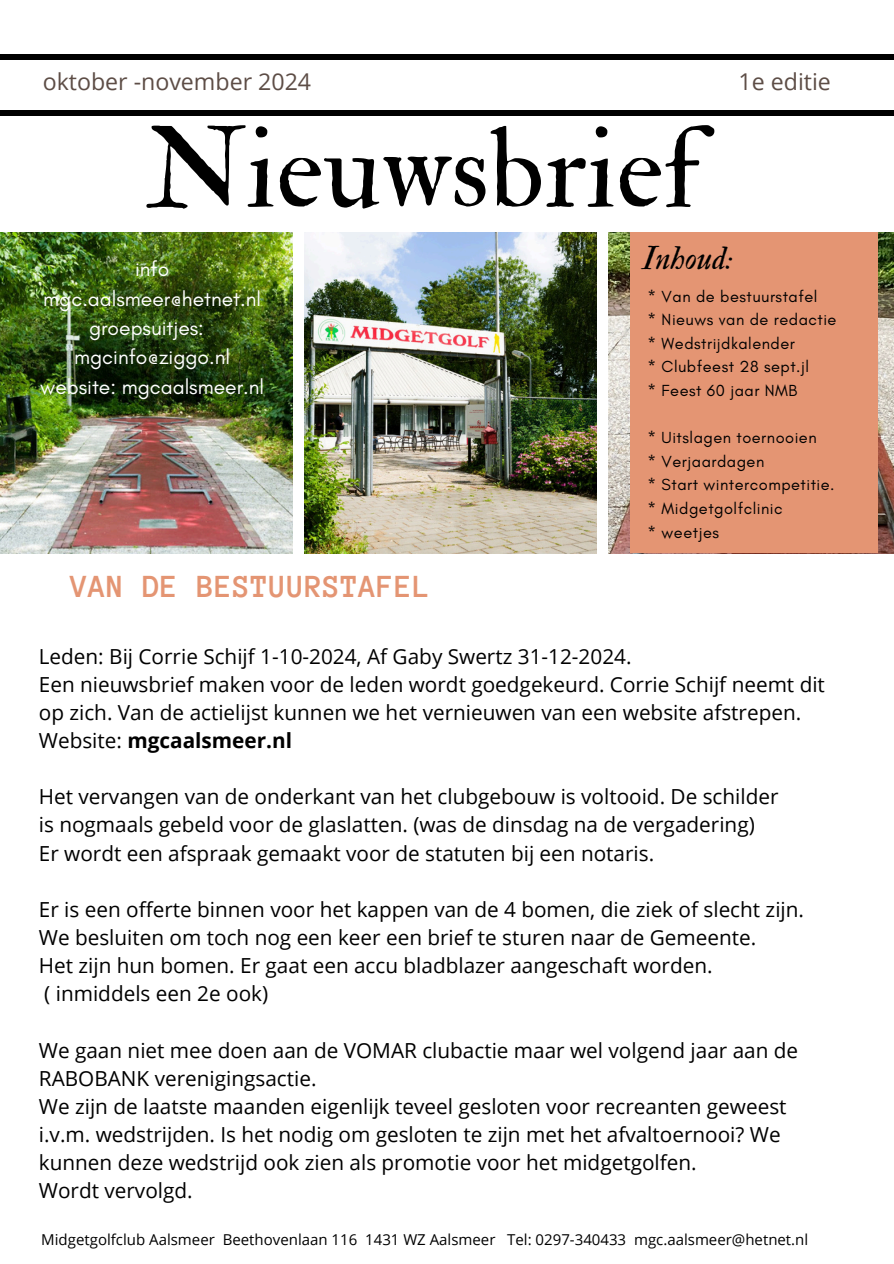
<style>
.page{position:relative;width:894px;height:1264px;background:#fff}
.page>*{position:absolute;margin:0;border:0;box-sizing:border-box;transform-origin:0 0}
.t1{font:112.35px "IM FELL Double Pica Roman";color:#000}
.t2{font:700 33px "Anonymous Pro";color:#e49573}
.t3{font:32.4px "IM FELL Double Pica Italic";color:#000}
.t4{font:23.1px "Open Sans";color:#5d4d46}
.t5{font:21px/29.2px "Glacial Indifference";color:#fff;text-align:center}
.t6{font:20.7px/28.2px "Open Sans";color:#000}
.t7{font:16.35px "Glacial Indifference";letter-spacing:.03em;color:#000}
.t8{font:15px "Open Sans";color:#000}
.s1{font-weight:700}
</style>
<div class="page">
<div style="left:0;top:54px;width:893px;height:6px;background:#000"></div>
<div style="left:0;top:110px;width:893px;height:6px;background:#000"></div>
<img style="left:0;top:232px;width:292px;height:321px">
<img style="left:304px;top:232px;width:292px;height:321px">
<img style="left:608px;top:232px;width:285px;height:321px">
<div style="left:630px;top:232px;width:246px;height:320px;background:#e49573"></div>
<h1 class="t4" style="left:43px;top:66px;width:270px">oktober -november 2024</h1>
<h1 class="t4" style="left:738px;top:66px;width:94px">1e editie</h1>
<h4 class="t1" style="left:145px;top:101px;width:555px">Nieuwsbrief</h4>
<p class="t5" style="left:40px;top:254px;width:225px">info mgc.aalsmeer@hetnet.nl groepsuitjes: mgcinfo@ziggo.nl website: mgcaalsmeer.nl</p>
<p class="t2" style="left:70px;top:569px;width:362px">VAN DE BESTUURSTAFEL</p>
<p class="t3" style="left:642px;top:238px;width:93px">Inhoud:</p>
<h4 class="t7" style="left:647px;top:286px;width:171px">* Van de bestuurstafel</h4>
<p class="t7" style="left:647px;top:310px;width:190px">* Nieuws van de redactie</p>
<h2 class="t7" style="left:647px;top:333px;width:149px">* Wedstrijdkalender</h2>
<p class="t7" style="left:647px;top:357px;width:163px">* Clubfeest 28 sept.jl</p>
<p class="t7" style="left:647px;top:380px;width:151px">* Feest 60 jaar NMB</p>
<p class="t7" style="left:647px;top:428px;width:170px">* Uitslagen toernooien</p>
<p class="t7" style="left:647px;top:451px;width:118px">* Verjaardagen</p>
<p class="t7" style="left:647px;top:475px;width:188px">* Start wintercompetitie.</p>
<p class="t7" style="left:647px;top:498px;width:137px">* Midgetgolfclinic</p>
<p class="t7" style="left:647px;top:522px;width:73px">* weetjes</p>
<h3 class="t6" style="left:39px;top:641px;width:787px">Leden: Bij Corrie Schijf 1-10-2024, Af Gaby Swertz 31-12-2024.<br>Een nieuwsbrief maken voor de leden wordt goedgekeurd. Corrie Schijf neemt dit op zich. Van de actielijst kunnen we het vernieuwen van een website afstrepen.<br>Website: <span class="s1">mgcaalsmeer.nl</span></h3>
<h5 class="t6" style="left:39px;top:782px;width:741px">Het vervangen van de onderkant van het clubgebouw is voltooid. De schilder is nogmaals gebeld voor de glaslatten. (was de dinsdag na de vergadering)<br>Er wordt een afspraak gemaakt voor de statuten bij een notaris.</h5>
<h5 class="t6" style="left:39px;top:894px;width:766px">Er is een offerte binnen voor het kappen van de 4 bomen, die ziek of slecht zijn.<br>We besluiten om toch nog een keer een brief te sturen naar de Gemeente.<br>Het zijn hun bomen. Er gaat een accu bladblazer aangeschaft worden.<br>( inmiddels een 2e ook)</h5>
<h5 class="t6" style="left:39px;top:1035px;width:760px">We gaan niet mee doen aan de VOMAR clubactie maar wel volgend jaar aan de RABOBANK verenigingsactie.<br>We zijn de laatste maanden eigenlijk teveel gesloten voor recreanten geweest i.v.m. wedstrijden. Is het nodig om gesloten te zijn met het afvaltoernooi? We kunnen deze wedstrijd ook zien als promotie voor het midgetgolfen.<br>Wordt vervolgd.</h5>
<p class="t8" style="left:41px;top:1228px;width:768px">Midgetgolfclub Aalsmeer Beethovenlaan 116 1431 WZ Aalsmeer Tel: 0297-340433 mgc.aalsmeer@hetnet.nl</p>
</div>
